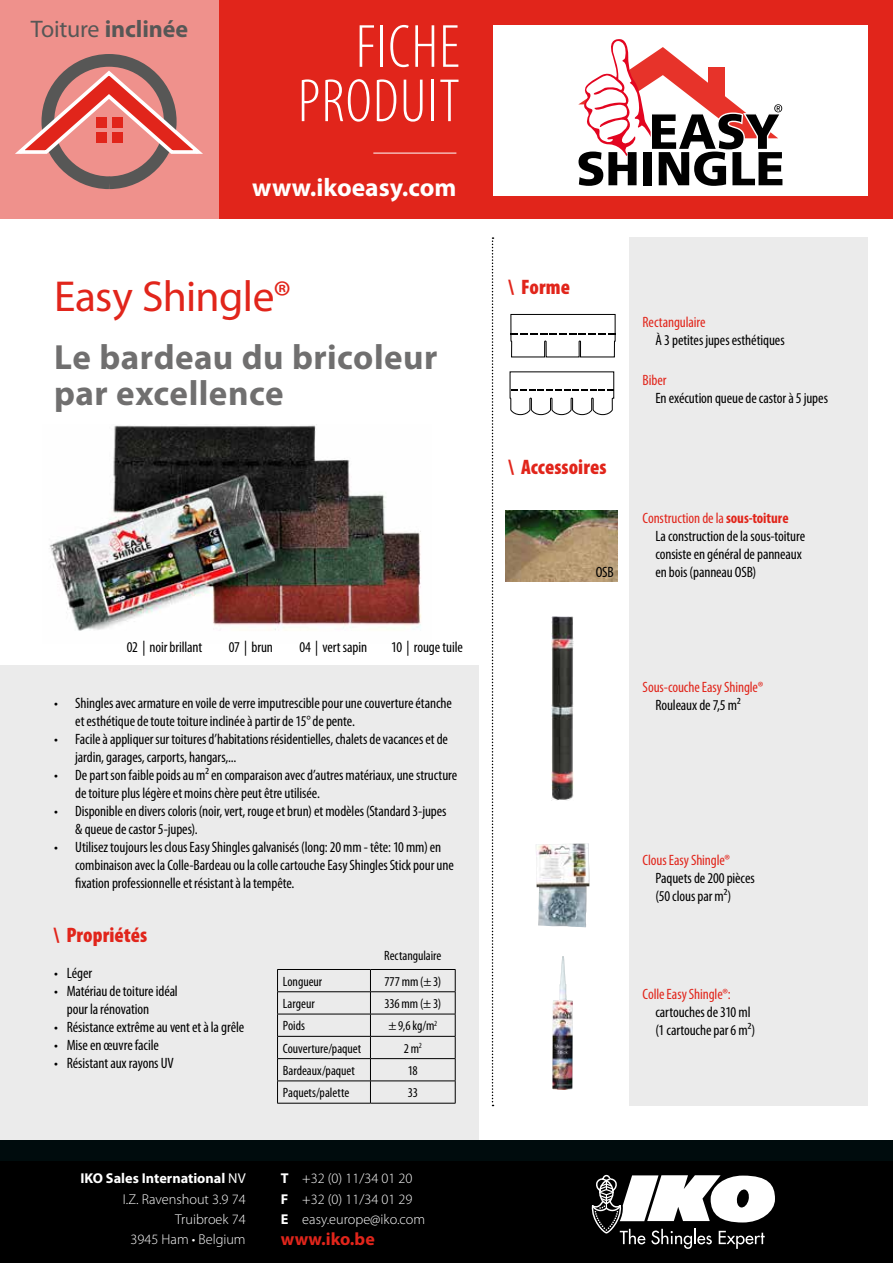
<style>
.page{position:relative;width:893px;height:1263px;background:#fff}
.page>*{position:absolute;margin:0;border:0;box-sizing:border-box;transform-origin:0 0}
.t1{font:300 condensed 61.65px/54.3px "Myriad Pro";letter-spacing:.02em;color:#fff;text-align:right}
.t2{font:43.5px "Myriad Pro";letter-spacing:-.015em;color:#e1251b}
.t3{font:700 35.1px/36px "Myriad Pro";letter-spacing:.015em;color:#706f6f}
.t4{font:700 25.5px "Myriad Pro";color:#fff}
.t5{font:700 24px "Myriad Pro";letter-spacing:-.005em;color:#575756}
.t6{font:900 condensed 21px "Myriad Pro";letter-spacing:.005em;color:#e1251b}
.t7{font:700 17.85px "Myriad Pro";letter-spacing:.005em;color:#e1251b}
.t8{font:condensed 15px/18px "Myriad Pro";letter-spacing:-.005em;color:#000}
.t9{font:condensed 15px "Myriad Pro";letter-spacing:-.005em;color:#e1251b}
.t10{font:300 14.25px/20.2px "Myriad Pro";color:#fff;text-align:right}
.t11{font:condensed 13.5px "Myriad Pro";letter-spacing:-.005em;color:#000}
.s1{font-weight:400}
.s2{font-weight:700}
.s3{color:#e1251b}
.s4{font-weight:700;color:#e1251b}
</style>
<div class="page">
<div style="left:0;top:0;width:893px;height:219px;background:#e1251b"></div>
<div style="left:0;top:0;width:219px;height:219px;background:#ef918c"></div>
<hr style="left:373px;top:153px;width:83px;height:1px;background:#fff">
<div style="left:0;top:1140px;width:893px;height:123px;background:#000"></div>
<div style="left:0;top:1140px;width:893px;height:21px;background:#000c0d"></div>
<svg style="left:591px;top:1174px;width:184px;height:75px"></svg>
<svg style="left:492px;top:237px;width:1px;height:869px"></svg>
<div style="left:0;top:665px;width:479px;height:475px;background:#ebebeb"></div>
<div style="left:629px;top:237px;width:238px;height:868px;background:#ebebeb"></div>
<div style="left:41px;top:54px;width:136px;height:135px;border:13px solid #575756;border-radius:50%"></div>
<svg style="left:15px;top:68px;width:188px;height:89px"></svg>
<div style="left:96px;top:117px;width:11px;height:11px;background:#e1251b"></div>
<div style="left:113px;top:117px;width:10px;height:11px;background:#e1251b"></div>
<div style="left:96px;top:132px;width:11px;height:10px;background:#e1251b"></div>
<div style="left:113px;top:132px;width:10px;height:10px;background:#e1251b"></div>
<div style="left:493px;top:26px;width:374px;height:170px;background:#fff"></div>
<svg style="left:578px;top:39px;width:204px;height:147px"></svg>
<div style="left:708px;top:67px;width:17px;height:31px;background:#e7332a"></div>
<img style="left:49px;top:424px;width:372px;height:207px">
<img style="left:536px;top:843px;width:53px;height:84px">
<img style="left:552px;top:956px;width:21px;height:134px">
<img style="left:506px;top:510px;width:111px;height:72px">
<hr style="left:277px;top:969px;width:93px;height:1px;background:#000">
<hr style="left:370px;top:969px;width:85px;height:1px;background:#000">
<hr style="left:277px;top:991px;width:93px;height:1px;background:#000">
<hr style="left:370px;top:991px;width:85px;height:1px;background:#000">
<hr style="left:277px;top:1014px;width:93px;height:1px;background:#000">
<hr style="left:370px;top:1014px;width:85px;height:1px;background:#000">
<hr style="left:277px;top:1036px;width:93px;height:1px;background:#000">
<hr style="left:370px;top:1036px;width:85px;height:1px;background:#000">
<hr style="left:277px;top:1058px;width:93px;height:1px;background:#000">
<hr style="left:370px;top:1058px;width:85px;height:1px;background:#000">
<hr style="left:277px;top:1080px;width:93px;height:1px;background:#000">
<svg style="left:277px;top:970px;width:1px;height:133px"></svg>
<hr style="left:370px;top:1080px;width:85px;height:1px;background:#000">
<svg style="left:370px;top:970px;width:1px;height:133px"></svg>
<svg style="left:455px;top:970px;width:1px;height:133px"></svg>
<hr style="left:277px;top:1103px;width:93px;height:1px;background:#000">
<hr style="left:370px;top:1103px;width:85px;height:1px;background:#000">
<svg style="left:509px;top:371px;width:106px;height:44px"></svg>
<svg style="left:510px;top:314px;width:106px;height:44px"></svg>
<img style="left:552px;top:616px;width:21px;height:184px">
<h3 class="t5" style="left:31px;top:13px;width:159px"><span class="s1">Toiture</span> inclinée</h3>
<h1 class="t1" style="left:298px;top:19px;width:163px">FICHE<br>PRODUIT</h1>
<h3 class="t4" style="left:252px;top:170px;width:206px">www.ikoeasy.com</h3>
<h2 class="t2" style="left:54px;top:270px;width:239px">Easy Shingle®</h2>
<h3 class="t3" style="left:54px;top:338px;width:385px">Le bardeau du bricoleur par excellence</h3>
<p class="t8" style="left:127px;top:637px;width:77px">02 | noir brillant</p>
<p class="t8" style="left:229px;top:637px;width:46px">07 | brun</p>
<p class="t8" style="left:299px;top:637px;width:69px">04 | vert sapin</p>
<p class="t8" style="left:391px;top:637px;width:73px">10 | rouge tuile</p>
<p class="t8" style="left:75px;top:694px;width:378px;text-indent:-21px">• Shingles avec armature en voile de verre imputrescible pour une couverture étanche et esthétique de toute toiture inclinée à partir de 15° de pente.</p>
<p class="t8" style="left:75px;top:730px;width:374px;text-indent:-21px">• Facile à appliquer sur toitures d’habitations résidentielles, chalets de vacances et de jardin, garages, carports, hangars,...</p>
<p class="t8" style="left:75px;top:766px;width:384px;text-indent:-21px">• De part son faible poids au m2 en comparaison avec d’autres matériaux, une structure de toiture plus légère et moins chère peut être utilisée.</p>
<p class="t8" style="left:75px;top:802px;width:373px;text-indent:-21px">• Disponible en divers coloris (noir, vert, rouge et brun) et modèles (Standard 3-jupes &amp; queue de castor 5-jupes).</p>
<p class="t8" style="left:75px;top:838px;width:380px;text-indent:-21px">• Utilisez toujours les clous Easy Shingles galvanisés (long: 20 mm - tête: 10 mm) en combinaison avec la Colle-Bardeau ou la colle cartouche Easy Shingles Stick pour une fixation professionnelle et résistant à la tempête.</p>
<h3 class="t6" style="left:54px;top:922px;width:95px">\\ Propriétés</h3>
<p class="t8" style="left:54px;top:964px;width:40px">• Léger</p>
<p class="t8" style="left:67px;top:982px;width:113px;text-indent:-13px">• Matériau de toiture idéal pour la rénovation</p>
<p class="t8" style="left:54px;top:1018px;width:192px">• Résistance extrême au vent et à la grêle</p>
<p class="t8" style="left:54px;top:1036px;width:106px">• Mise en œuvre facile</p>
<p class="t8" style="left:54px;top:1054px;width:121px">• Résistant aux rayons UV</p>
<p class="t11" style="left:384px;top:947px;width:59px">Rectangulaire</p>
<p class="t11" style="left:283px;top:973px;width:41px">Longueur</p>
<p class="t11" style="left:384px;top:973px;width:58px">777 mm (± 3)</p>
<p class="t11" style="left:283px;top:995px;width:33px">Largeur</p>
<p class="t11" style="left:385px;top:995px;width:58px">336 mm (± 3)</p>
<p class="t11" style="left:283px;top:1017px;width:24px">Poids</p>
<p class="t11" style="left:388px;top:1017px;width:50px">± 9,6 kg/m<sup>2</sup></p>
<p class="t11" style="left:283px;top:1040px;width:80px">Couverture/paquet</p>
<p class="t11" style="left:404px;top:1040px;width:20px">2 m<sup>2</sup></p>
<p class="t11" style="left:283px;top:1062px;width:74px">Bardeaux/paquet</p>
<p class="t11" style="left:408px;top:1062px;width:11px">18</p>
<p class="t11" style="left:283px;top:1084px;width:68px">Paquets/palette</p>
<p class="t11" style="left:408px;top:1084px;width:12px">33</p>
<p class="t10" style="left:80px;top:1168px;width:167px"><span class="s2">IKO Sales International</span> <span class="s1">NV<br></span>I.Z. Ravenshout 3.9 74<br>Truibroek 74<br>3945 Ham • Belgium</p>
<p class="t10" style="left:281px;top:1168px;width:146px;text-align:left"><span class="s2">T</span> +32 (0) 11/34 01 20<br><span class="s2">F</span> +32 (0) 11/34 01 29<br><span class="s2">E</span> easy.europe@iko.com</p>
<p class="t7" style="left:281px;top:1227px;width:95px">www.iko.be</p>
<h3 class="t6" style="left:509px;top:274px;width:63px">\\ Forme</h3>
<h3 class="t6" style="left:509px;top:454px;width:99px">\\ Accessoires</h3>
<p class="t8" style="left:596px;top:563px;width:19px">OSB</p>
<p class="t9" style="left:643px;top:313px;width:64px">Rectangulaire</p>
<p class="t8" style="left:655px;top:331px;width:131px">À 3 petites jupes esthétiques</p>
<p class="t9" style="left:643px;top:371px;width:25px">Biber</p>
<p class="t8" style="left:655px;top:389px;width:174px">En exécution queue de castor à 5 jupes</p>
<p class="t8" style="left:655px;top:509px;width:151px;text-indent:-13px"><span class="s3">Construction de la</span> <span class="s4">sous-toiture<br></span>La construction de la sous-toiture consiste en général de panneaux en bois (panneau OSB)</p>
<p class="t9" style="left:643px;top:678px;width:122px">Sous-couche Easy Shingle®</p>
<p class="t8" style="left:655px;top:696px;width:87px">Rouleaux de 7,5 m²</p>
<p class="t9" style="left:643px;top:851px;width:89px">Clous Easy Shingle®</p>
<p class="t8" style="left:655px;top:869px;width:101px">Paquets de 200 pièces (50 clous par m²)</p>
<p class="t9" style="left:643px;top:984px;width:89px">Colle Easy Shingle®:</p>
<p class="t8" style="left:655px;top:1002px;width:101px">cartouches de 310 ml (1 cartouche par 6 m²)</p>
</div>
